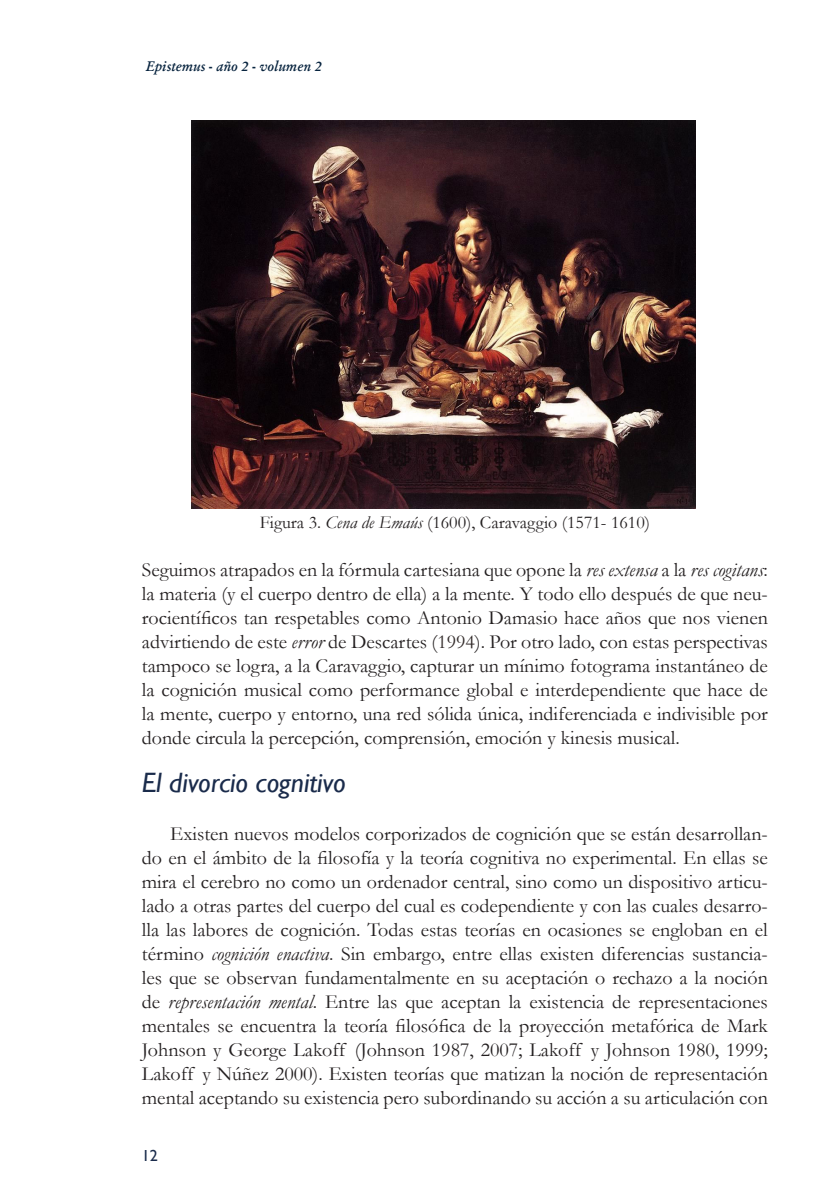
<style>
.page{position:relative;width:840px;height:1191px;background:#fff}
.page>*{position:absolute;margin:0;border:0;box-sizing:border-box;transform-origin:0 0}
.subtitulos{font:italic 28px "Gill Sans";color:#1a2b4b}
.texto{font:20px/24px "Garamond";color:#231f20;text-align:justify}
.referencias{font:18px "Garamond";color:#231f20}
.t1{font:16px "Gill Sans";color:#1a2b4b}
.t2{font:italic 600 14px "Garamond";color:#08243f}
.s1{font-style:italic}
.s2{color:#332c2b}
</style>
<div class="page">
<img style="left:191px;top:120px;width:504px;height:388px">
<p class="t2" style="left:146px;top:57px;width:177px">Epistemus - año 2 - volumen 2</p>
<p class="referencias" style="left:259px;top:510px;width:391px">Figura 3. <span class="s1">Cena de Emaús</span> (1600), Caravaggio (1571- 1610)</p>
<p class="texto" style="left:142px;top:557px;width:627px">Seguimos atrapados en la fórmula cartesiana que opone la <span class="s1">res extensa</span> a la <span class="s1">res cogitans</span>:</p>
<p class="texto" style="left:142px;top:581px;width:627px">la materia (y el cuerpo dentro de ella) a la mente. Y todo ello después de que neu&shy;rocientíficos tan respetables como Antonio Damasio hace años que nos vienen advirtiendo de este <span class="s1">error</span> de Descartes (<span class="s2">1994</span>). Por otro lado, con estas perspectivas tampoco se logra, a la Caravaggio, capturar un mínimo fotograma instantáneo de la cognición musical como performance global e interdependiente que hace de la mente, cuerpo y entorno, una red sólida única, indiferenciada e indivisible por donde circula la percepción, comprensión, emoción y kinesis musical.</p>
<p class="subtitulos" style="left:142px;top:766px;width:205px">El divorcio cognitivo</p>
<p class="texto" style="left:142px;top:821px;width:627px;text-indent:28px">Existen nuevos modelos corporizados de cognición que se están desarrollan&shy;do en el ámbito de la filosofía y la teoría cognitiva no experimental. En ellas se mira el cerebro no como un ordenador central, sino como un dispositivo articu&shy;lado a otras partes del cuerpo del cual es codependiente y con las cuales desarro&shy;lla las labores de cognición. Todas estas teorías en ocasiones se engloban en el término <span class="s1">cognición enactiva</span>. Sin embargo, entre ellas existen diferencias sustancia&shy;les que se observan fundamentalmente en su aceptación o rechazo a la noción de <span class="s1">representación mental</span>. Entre las que aceptan la existencia de representaciones mentales se encuentra la teoría filosófica de la proyección metafórica de Mark Johnson y George Lakoff (Johnson 1987, 2007; Lakoff y Johnson 1980, 1999; Lakoff y Núñez 2000). Existen teorías que matizan la noción de representación mental aceptando su existencia pero subordinando su acción a su articulación con</p>
<p class="t1" style="left:142px;top:1145px;width:17px">12</p>
</div>
